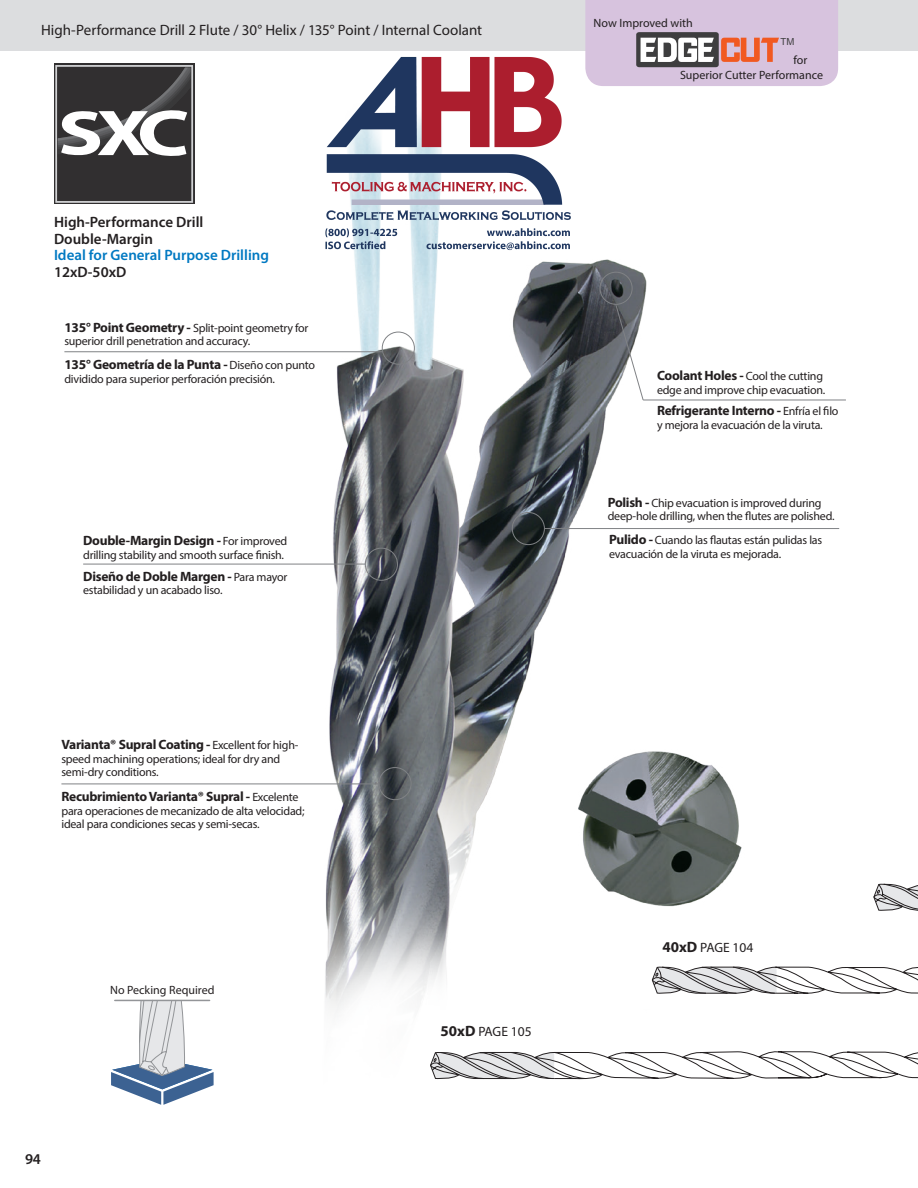
<style>
.page{position:relative;width:918px;height:1188px;background:#fff}
.page>*{position:absolute;margin:0;border:0;box-sizing:border-box;transform-origin:0 0}
.t1{font:15px "Myriad Pro";color:#231f20}
.t2{font:600 15px/16.5px "Myriad Pro";color:#231f20}
.t3{font:600 15px "Myriad Pro";color:#0079c2}
.t4{font:700 13.5px "Myriad Pro";letter-spacing:-.02em;color:#231f20}
.t5{font:13.5px "Myriad Pro";color:#231f20}
.t6{font:12px/13.5px "Myriad Pro";letter-spacing:-.02em;color:#231f20}
.t7{font:12px/14.4px "Myriad Pro";color:#231f20}
.t8{font:9.75px "Arial";color:#3e3e3f}
.s1{font-weight:700;font-size:13.5px}
.s2{font-weight:400;font-size:12px}
.s3{font-weight:700;font-size:15px}
</style>
<div class="page">
<div style="left:0;top:0;width:918px;height:51px;background:#dcdddf"></div>
<img style="left:297px;top:255px;width:470px;height:757px">
<div style="left:379px;top:767px;width:32px;height:33px;border:1px solid #808285;border-radius:50%"></div>
<hr style="left:61px;top:784px;width:318px;height:1px;background:#808285">
<div style="left:512px;top:512px;width:33px;height:33px;border:1px solid #808285;border-radius:50%"></div>
<div style="left:382px;top:332px;width:33px;height:32px;border:1px solid #808285;border-radius:50%"></div>
<div style="left:600px;top:272px;width:32px;height:33px;border:1px solid #808285;border-radius:50%"></div>
<hr style="left:545px;top:528px;width:294px;height:1px;background:#808285">
<hr style="left:64px;top:351px;width:319px;height:1px;background:#808285">
<svg style="left:615px;top:304px;width:29px;height:97px"></svg>
<hr style="left:643px;top:400px;width:203px;height:1px;background:#808285">
<div style="left:54px;top:64px;width:140px;height:140px;background:#312f30"></div>
<svg style="left:55px;top:65px;width:138px;height:138px"></svg>
<div style="left:365px;top:548px;width:33px;height:33px;border:1px solid #808285;border-radius:50%"></div>
<hr style="left:83px;top:564px;width:282px;height:1px;background:#808285">
<svg style="left:585px;top:0;width:253px;height:86px;background:#ceb8cc"></svg>
<svg style="left:873px;top:883px;width:45px;height:28px"></svg>
<svg style="left:652px;top:963px;width:266px;height:41px"></svg>
<svg style="left:430px;top:1051px;width:488px;height:29px"></svg>
<svg style="left:111px;top:999px;width:103px;height:106px"></svg>
<hr style="left:115px;top:1000px;width:95px;height:1px;background:#939598">
<img style="left:325px;top:56px;width:246px;height:199px">
<p class="t1" style="left:41px;top:21px;width:443px">High-Performance Drill 2 Flute / 30° Helix / 135° Point / Internal Coolant</p>
<p class="t2" style="left:54px;top:214px;width:151px">High-Performance Drill<br>Double-Margin</p>
<p class="t3" style="left:54px;top:246px;width:217px">Ideal for General Purpose Drilling</p>
<p class="t2" style="left:54px;top:263px;width:74px">12xD-50xD</p>
<p class="t6" style="left:64px;top:321px;width:246px"><span class="s1">135° Point Geometry -</span> Split-point geometry for superior drill penetration and accuracy.</p>
<p class="t4" style="left:64px;top:356px;width:252px">135° Geometría de la Punta - <span class="s2">Diseño con punto</span></p>
<p class="t6" style="left:64px;top:372px;width:212px">dividido para superior perforación precisión.</p>
<p class="t4" style="left:83px;top:532px;width:206px">Double-Margin Design - <span class="s2">For improved</span></p>
<p class="t6" style="left:83px;top:548px;width:202px">drilling stability and smooth surface finish.</p>
<p class="t4" style="left:83px;top:567px;width:206px">Diseño de Doble Margen - <span class="s2">Para mayor</span></p>
<p class="t6" style="left:83px;top:583px;width:141px">estabilidad y un acabado liso.</p>
<p class="t4" style="left:61px;top:736px;width:239px">Varianta® Supral Coating - <span class="s2">Excellent for high-</span></p>
<p class="t6" style="left:61px;top:752px;width:220px">speed machining operations; ideal for dry and semi-dry conditions.</p>
<p class="t4" style="left:61px;top:788px;width:238px">Recubrimiento Varianta® Supral - <span class="s2">Excelente</span></p>
<p class="t6" style="left:61px;top:804px;width:245px">para operaciones de mecanizado de alta velocidad; ideal para condiciones secas y semi-secas.</p>
<p class="t2" style="left:25px;top:1151px;width:17px">94</p>
<p class="t7" style="left:110px;top:983px;width:106px">No Pecking Required</p>
<p class="t5" style="left:441px;top:1023px;width:93px"><span class="s3">50xD</span> PAGE 105</p>
<p class="t7" style="left:594px;top:16px;width:101px">Now Improved with</p>
<p class="t7" style="left:680px;top:53px;width:145px;text-indent:113px">for<br>Superior Cutter Performance</p>
<p class="t8" style="left:781px;top:35px;width:15px">TM</p>
<p class="t6" style="left:657px;top:369px;width:170px"><span class="s1">Coolant Holes -</span> Cool the cutting edge and improve chip evacuation.</p>
<p class="t4" style="left:657px;top:402px;width:183px">Refrigerante Interno - <span class="s2">Enfría el filo</span></p>
<p class="t6" style="left:657px;top:418px;width:167px">y mejora la evacuación de la viruta.</p>
<p class="t6" style="left:608px;top:496px;width:228px"><span class="s1">Polish -</span> Chip evacuation is improved during deep-hole drilling, when the flutes are polished.</p>
<p class="t6" style="left:609px;top:533px;width:215px"><span class="s1">Pulido -</span> Cuando las flautas están pulidas las evacuación de la viruta es mejorada.</p>
<p class="t5" style="left:662px;top:939px;width:93px"><span class="s3">40xD</span> PAGE 104</p>
</div>
